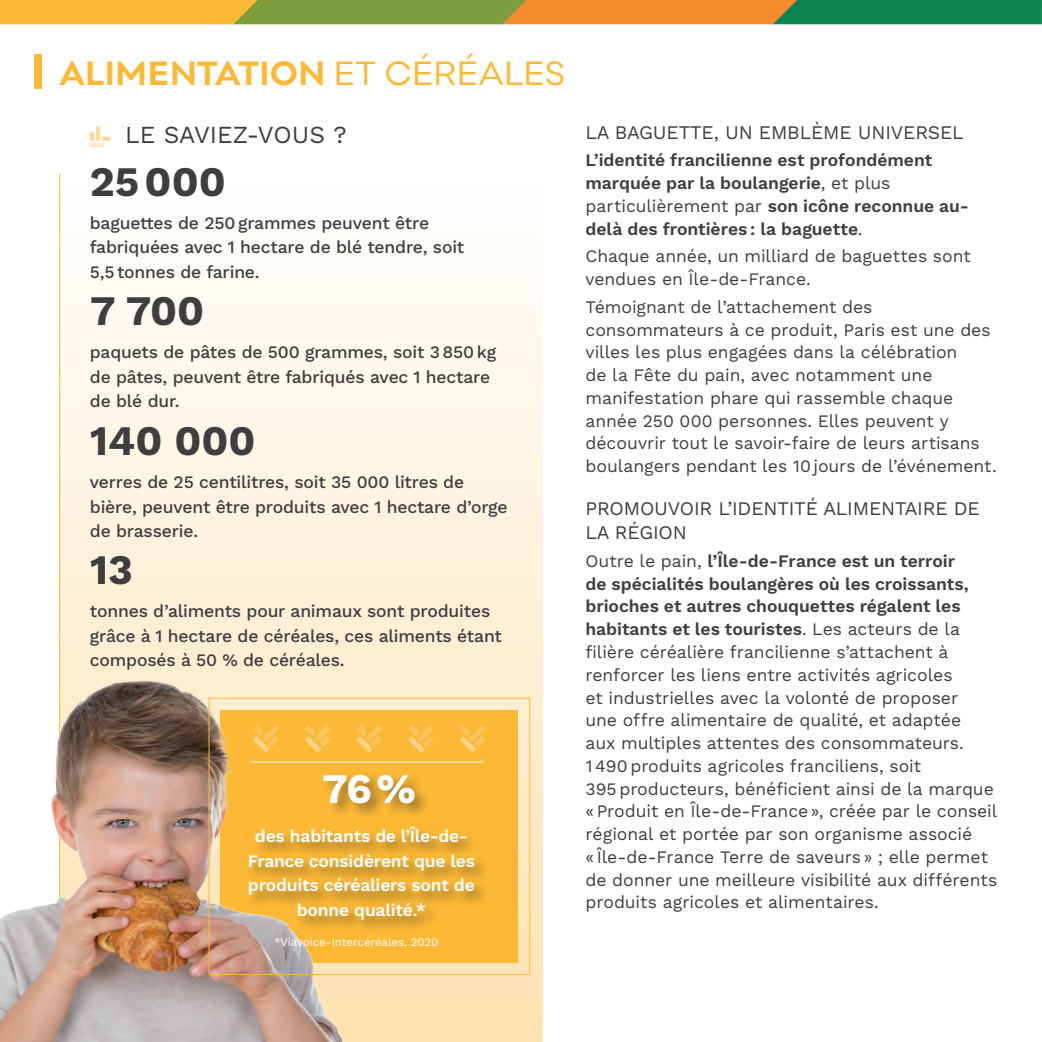
<style>
.page{position:relative;width:1042px;height:1042px;background:#fff}
.page>*{position:absolute;margin:0;border:0;box-sizing:border-box;transform-origin:0 0}
.t1{font:700 42px "Work Sans";color:#3e3e3f}
.t2{font:700 42px "Work Sans";color:#fff}
.t3{font:700 35px "Point";color:#fdb935}
.t4{font:24.5px "Work Sans";color:#3e3e3f}
.t5{font:19.25px/24.5px "Work Sans";letter-spacing:-.01em;color:#3e3e3f}
.t6{font:17.5px/22.8px "Work Sans";letter-spacing:-.005em;color:#3e3e3f}
.t7{font:17.5px/24.5px "Work Sans";letter-spacing:-.01em;color:#fff;text-align:center}
.t8{font:11.55px "Work Sans";letter-spacing:-.01em;color:#fff}
.s1{font-weight:400}
</style>
<div class="page">
<div style="left:35px;top:55px;width:7px;height:34px;background:#fdb935"></div>
<svg style="left:0;top:0;width:1042px;height:24px;background:#9e993c"></svg>
<div style="left:60px;top:79px;width:483px;height:963px;background:linear-gradient(to bottom,#feffff,#fee1ae)"></div>
<div style="left:220px;top:710px;width:298px;height:252px;background:#fdb935"></div>
<hr style="left:59px;top:174px;width:1px;height:739px;background:#fdb935">
<img style="left:0;top:676px;width:352px;height:366px">
<hr style="left:251px;top:761px;width:233px;height:1px;background:#fff">
<div style="left:209px;top:698px;width:321px;height:277px;border:1px solid #fdb935"></div>
<div style="left:246px;top:772px;width:245px;height:163px;background:#231f20;opacity:.5"></div>
<svg style="left:253px;top:725px;width:26px;height:28px"></svg>
<svg style="left:305px;top:725px;width:25px;height:28px"></svg>
<svg style="left:356px;top:725px;width:26px;height:28px"></svg>
<svg style="left:408px;top:725px;width:26px;height:28px"></svg>
<svg style="left:460px;top:725px;width:25px;height:28px"></svg>
<hr style="left:90px;top:143px;width:14px;height:4px;background:#fee8c4">
<svg style="left:90px;top:132px;width:4px;height:9px"></svg>
<svg style="left:96px;top:126px;width:4px;height:15px"></svg>
<svg style="left:102px;top:137px;width:8px;height:4px"></svg>
<h2 class="t3" style="left:60px;top:51px;width:507px">ALIMENTATION <span class="s1">ET CÉRÉALES</span></h2>
<h3 class="t4" style="left:125px;top:120px;width:223px">LE SAVIEZ-VOUS ?</h3>
<h1 class="t1" style="left:90px;top:157px;width:137px">25000</h1>
<p class="t6" style="left:90px;top:210px;width:376px;line-height:24.5px">baguettes de 250 grammes peuvent être fabriquées avec 1 hectare de blé tendre, soit<br>5,5tonnes de farine.</p>
<h1 class="t1" style="left:90px;top:286px;width:116px">7 700</h1>
<p class="t6" style="left:90px;top:339px;width:408px;line-height:24.5px">paquets de pâtes de 500 grammes, soit 3850 kg de pâtes, peuvent être fabriqués avec 1 hectare de blé dur.</p>
<h1 class="t1" style="left:90px;top:416px;width:167px">140 000</h1>
<p class="t6" style="left:90px;top:469px;width:419px;line-height:24.5px">verres de 25 centilitres, soit 35 000 litres de bière, peuvent être produits avec 1 hectare d’orge de brasserie.</p>
<h1 class="t1" style="left:90px;top:545px;width:45px">13</h1>
<p class="t6" style="left:90px;top:598px;width:414px;line-height:24.5px">tonnes d’aliments pour animaux sont produites grâce à 1 hectare de céréales, ces aliments étant composés à 50 % de céréales.</p>
<h1 class="t2" style="left:322px;top:764px;width:95px">76%</h1>
<p class="t7" style="left:248px;top:823px;width:229px">des habitants de l’Île-de-<br>France considèrent que les produits céréaliers sont de bonne qualité.*</p>
<p class="t8" style="left:274px;top:935px;width:166px">*Viavoice-Intercéréales, 2020</p>
<p class="t5" style="left:585px;top:121px;width:380px">LA BAGUETTE, UN EMBLÈME UNIVERSEL</p>
<p class="t6" style="left:585px;top:148px;width:385px">L’identité francilienne est profondément marquée par la boulangerie, et plus particulièrement par son icône reconnue au&shy;delà des frontières : la baguette.</p>
<p class="t6" style="left:585px;top:246px;width:387px">Chaque année, un milliard de baguettes sont vendues en Île-de-France.</p>
<p class="t6" style="left:585px;top:296px;width:413px">Témoignant de l’attachement des consommateurs à ce produit, Paris est une des villes les plus engagées dans la célébration<br>de la Fête du pain, avec notamment une manifestation phare qui rassemble chaque année 250 000 personnes. Elles peuvent y découvrir tout le savoir-faire de leurs artisans boulangers pendant les 10jours de l’événement.</p>
<p class="t5" style="left:585px;top:497px;width:396px">PROMOUVOIR L’IDENTITÉ ALIMENTAIRE DE<br>LA RÉGION</p>
<p class="t6" style="left:585px;top:550px;width:413px">Outre le pain, l’Île-de-France est un terroir<br>de spécialités boulangères où les croissants, brioches et autres chouquettes régalent les habitants et les touristes. Les acteurs de la filière céréalière francilienne s’attachent à renforcer les liens entre activités agricoles<br>et industrielles avec la volonté de proposer<br>une offre alimentaire de qualité, et adaptée<br>aux multiples attentes des consommateurs.<br>1490produits agricoles franciliens, soit 395producteurs, bénéficient ainsi de la marque «Produit en Île-de-France », créée par le conseil régional et portée par son organisme associé<br>« Île-de-France Terre de saveurs » ; elle permet de donner une meilleure visibilité aux différents produits agricoles et alimentaires.</p>
</div>
